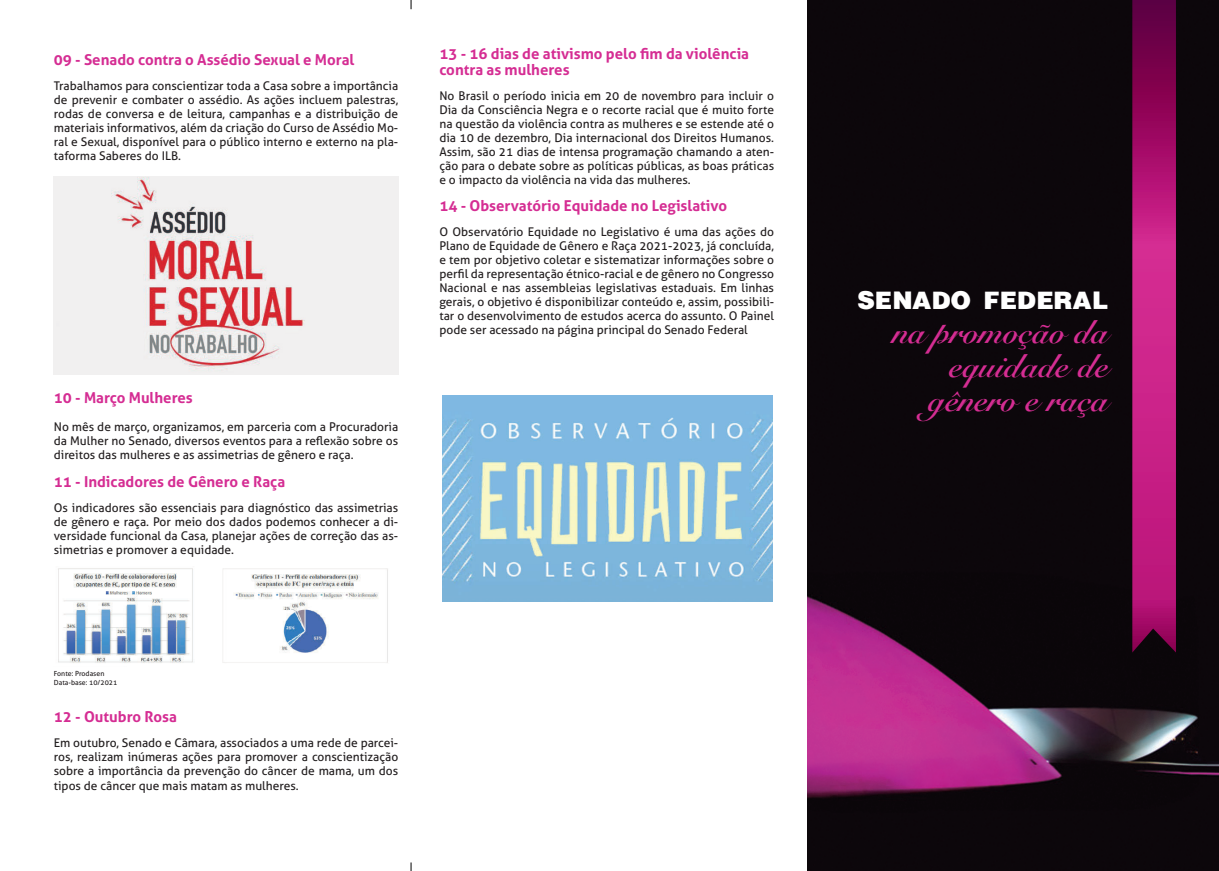
<style>
.page{position:relative;width:1219px;height:871px;background:#fff}
.page>*{position:absolute;margin:0;border:0;box-sizing:border-box;transform-origin:0 0}
.t1{font:33px/34px "Snell Roundhand Bold Script";color:#d52d93;text-align:right}
.t2{font:900 27px "Helvetica";color:#fff}
.tópico{font:700 15px/16.2px "Aller";color:#d52d93}
.texto_explicativo{font:700 15px "Aller";color:#d52d93}
.texto_explicativo-2{font:12px/14px "Aller";color:#231f20;text-align:justify}
.tópico-2{font:7px/9px "Aller";color:#231f20}
</style>
<div class="page">
<img style="left:58px;top:568px;width:135px;height:95px">
<img style="left:222px;top:568px;width:166px;height:95px">
<img style="left:808px;top:0;width:411px;height:870px">
<svg style="left:1132px;top:0;width:44px;height:652px;background:#af1673"></svg>
<img style="left:54px;top:176px;width:344px;height:198px">
<img style="left:443px;top:396px;width:329px;height:205px">
<p class="tópico" style="left:54px;top:51px;width:302px">09 - Senado contra o Assédio Sexual e Moral</p>
<p class="texto_explicativo-2" style="left:54px;top:78px;width:346px">Trabalhamos para conscientizar toda a Casa sobre a importância de prevenir e combater o assédio. As ações incluem palestras, rodas de conversa e de leitura, campanhas e a distribuição de materiais informativos, além da criação do Curso de Assédio Mo&shy;ral e Sexual, disponível para o público interno e externo na pla&shy;taforma Saberes do ILB.</p>
<p class="texto_explicativo" style="left:54px;top:388px;width:141px">10 - Março Mulheres</p>
<p class="texto_explicativo-2" style="left:54px;top:420px;width:346px">No mês de março, organizamos, em parceria com a Procuradoria da Mulher no Senado, diversos eventos para a reflexão sobre os direitos das mulheres e as assimetrias de gênero e raça.</p>
<p class="tópico" style="left:54px;top:473px;width:233px">11 - Indicadores de Gênero e Raça</p>
<p class="texto_explicativo-2" style="left:54px;top:500px;width:346px">Os indicadores são essenciais para diagnóstico das assimetrias de gênero e raça. Por meio dos dados podemos conhecer a di&shy;versidade funcional da Casa, planejar ações de correção das as&shy;simetrias e promover a equidade.</p>
<p class="tópico" style="left:439px;top:45px;width:311px">13 - 16 dias de ativismo pelo fim da violência contra as mulheres</p>
<p class="texto_explicativo-2" style="left:439px;top:88px;width:336px">No Brasil o período inicia em 20 de novembro para incluir o Dia da Consciência Negra e o recorte racial que é muito forte na questão da violência contra as mulheres e se estende até o dia 10 de dezembro, Dia internacional dos Direitos Humanos.<br>Assim, são 21 dias de intensa programação chamando a aten&shy;ção para o debate sobre as políticas públicas, as boas práticas e o impacto da violência na vida das mulheres.</p>
<p class="tópico" style="left:439px;top:198px;width:289px">14 - Observatório Equidade no Legislativo</p>
<p class="texto_explicativo-2" style="left:439px;top:225px;width:336px">O Observatório Equidade no Legislativo é uma das ações do Plano de Equidade de Gênero e Raça 2021-2023, já concluída, e tem por objetivo coletar e sistematizar informações sobre o perfil da representação étnico-racial e de gênero no Congresso Nacional e nas assembleias legislativas estaduais. Em linhas gerais, o objetivo é disponibilizar conteúdo e, assim, possibili&shy;tar o desenvolvimento de estudos acerca do assunto. O Painel pode ser acessado na página principal do Senado Federal</p>
<p class="tópico-2" style="left:54px;top:668px;width:65px">Fonte: Prodasen<br>Data-base: 10/2021</p>
<p class="tópico" style="left:54px;top:708px;width:125px">12 - Outubro Rosa</p>
<p class="texto_explicativo-2" style="left:54px;top:735px;width:346px">Em outubro, Senado e Câmara, associados a uma rede de parcei&shy;ros, realizam inúmeras ações para promover a conscientização sobre a importância da prevenção do câncer de mama, um dos</p>
<p class="texto_explicativo-2" style="left:54px;top:778px;width:246px">tipos de câncer que mais matam as mulheres.</p>
<p class="t2" style="left:857px;top:290px;width:253px">SENADO FEDERAL</p>
<p class="t1" style="left:893px;top:315px;width:217px">na promoção da equidade de</p>
<p class="t1" style="left:928px;top:383px;width:182px">gênero e raça</p>
</div>
